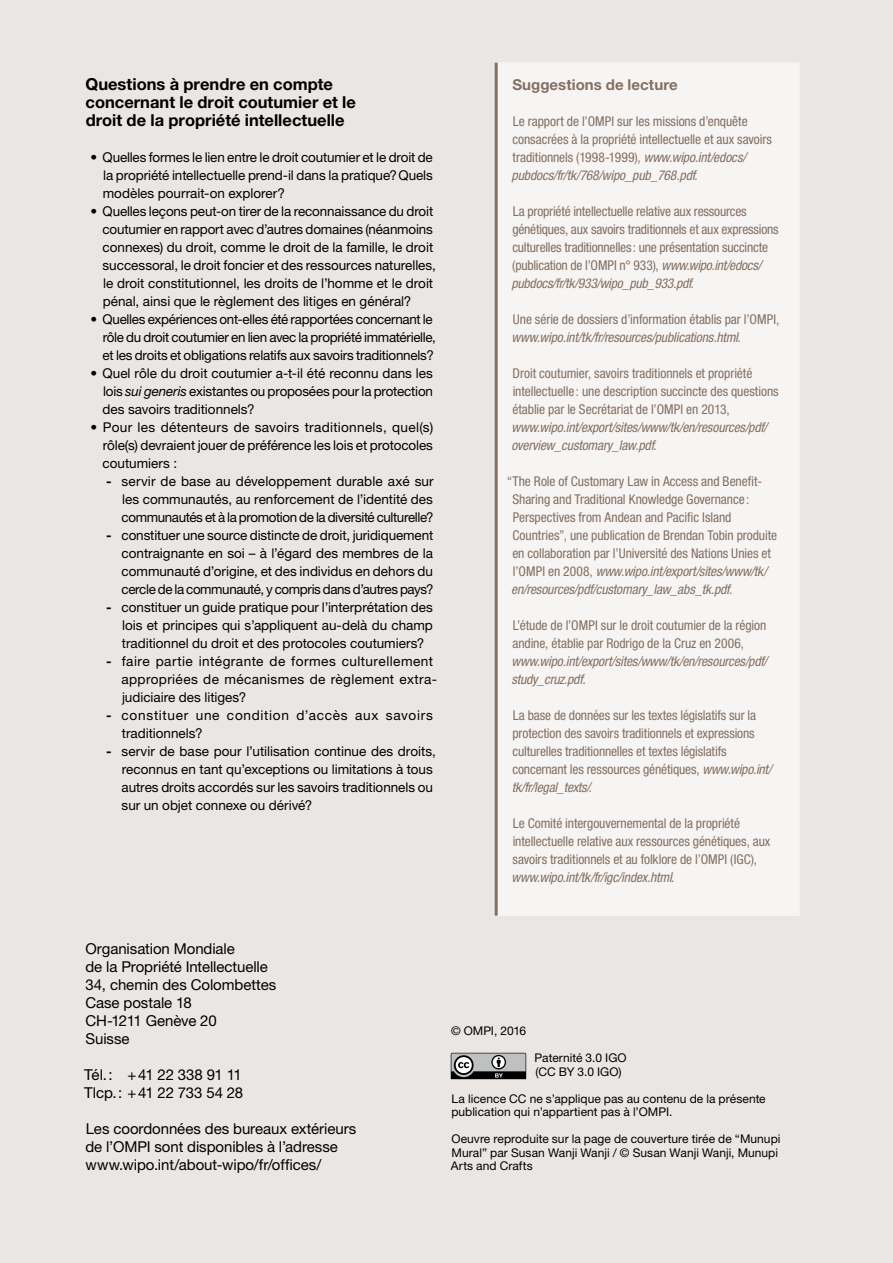
<style>
.page{position:relative;width:893px;height:1263px;background:#eae6e4}
.page>*{position:absolute;margin:0;border:0;box-sizing:border-box;transform-origin:0 0}
.TITRE3{font:700 16.5px/18px "Helvetica Neue LT Std";color:#000}
.adresse{font:15px/18px "Helvetica Neue LT Std";letter-spacing:-.005em;color:#000}
.BOX_titre{font:700 15px "Helvetica Neue LT Std";letter-spacing:.005em;color:#826f61}
.adresse-2{font:15px "Helvetica Neue LT Std";letter-spacing:-.025em;color:#000}
.t1{font:13.5px/18px "Helvetica Neue LT Std";letter-spacing:-.005em;color:#000;text-align:justify}
.BOX{font:condensed 13.5px/18px "Helvetica Neue LT Std";letter-spacing:-.01em;color:#826f61}
.t2{font:13.5px/18px "Helvetica Neue LT Std";letter-spacing:.025em;color:#000}
.BOX-2{font:italic condensed 13.5px/18px "Helvetica Neue LT Std";letter-spacing:-.01em;color:#826f61}
.t3{font:13.5px/18px "Helvetica Neue LT Std";letter-spacing:.05em;color:#000}
.t4{font:12px/13.5px "Helvetica Neue LT Std";letter-spacing:.005em;color:#000}
.s1{font-style:italic}
.s2{font-weight:700}
.s3{font-style:normal}
</style>
<div class="page">
<div style="left:497px;top:63px;width:302px;height:852px;background:#f7f5f4"></div>
<hr style="left:495px;top:63px;width:3px;height:852px;background:#826f61">
<svg style="left:451px;top:1053px;width:75px;height:26px;background:#7f8080"></svg>
<p class="TITRE3" style="left:85px;top:75px;width:272px">Questions à prendre en compte concernant le droit coutumier et le droit de la propriété intellectuelle</p>
<p class="t1" style="left:103px;top:148px;width:332px;text-indent:-12px">• Quelles formes le lien entre le droit coutumier et le droit de la propriété intellectuelle prend-il dans la pratique?Quels modèles pourrait-on explorer?</p>
<p class="t1" style="left:103px;top:202px;width:335px;text-align:left;text-indent:-12px">• Quelles leçons peut-on tirer de la reconnaissance du droit coutumier en rapport avec d’autres domaines (néanmoins connexes) du droit, comme le droit de la famille, le droit successoral, le droit foncier et des ressources naturelles, le droit constitutionnel, les droits de l’homme et le droit pénal, ainsi que le règlement des litiges en général?</p>
<p class="t1" style="left:103px;top:310px;width:335px;text-align:left;text-indent:-12px">• Quelles expériences ont-elles été rapportées concernant le rôle du droit coutumier en lien avec la propriété immatérielle, et les droits et obligations relatifs aux savoirs traditionnels?</p>
<p class="t1" style="left:103px;top:364px;width:332px;text-indent:-12px">• Quel rôle du droit coutumier a-t-il été reconnu dans les lois <span class="s1">sui generis</span> existantes ou proposées pour la protection des savoirs traditionnels?</p>
<p class="t1" style="left:103px;top:418px;width:332px;text-indent:-12px">• Pour les détenteurs de savoirs traditionnels, quel(s) rôle(s) devraient jouer de préférence les lois et protocoles coutumiers :</p>
<p class="t1" style="left:122px;top:472px;width:314px;text-indent:-15px"><span class="s2">-</span> servir de base au développement durable axé sur les communautés, au renforcement de l’identité des communautés et à la promotion de la diversité culturelle?</p>
<p class="t1" style="left:122px;top:526px;width:314px;text-indent:-15px"><span class="s2">-</span> constituer une source distincte de droit, juridiquement contraignante en soi – à l’égard des membres de la communauté d’origine, et des individus en dehors du cercle de la communauté, y compris dans d’autres pays?</p>
<p class="t1" style="left:122px;top:598px;width:313px;text-indent:-16px"><span class="s2">-</span> constituer un guide pratique pour l’interprétation des lois et principes qui s’appliquent au-delà du champ traditionnel du droit et des protocoles coutumiers?</p>
<p class="t2" style="left:122px;top:652px;width:317px;text-indent:-15px"><span class="s2">-</span> faire partie intégrante de formes culturellement appropriées de mécanismes de règlement extra&shy;judiciaire des litiges?</p>
<p class="t3" style="left:122px;top:706px;width:313px;text-indent:-16px"><span class="s2">-</span> constituer une condition d’accès aux savoirs traditionnels?</p>
<p class="t1" style="left:122px;top:742px;width:316px;text-align:left;text-indent:-15px"><span class="s2">-</span> servir de base pour l’utilisation continue des droits, reconnus en tant qu’exceptions ou limitations à tous autres droits accordés sur les savoirs traditionnels ou sur un objet connexe ou dérivé?</p>
<p class="BOX_titre" style="left:512px;top:75px;width:167px">Suggestions de lecture</p>
<p class="BOX" style="left:512px;top:112px;width:262px">Le rapport de l’OMPI sur les missions d’enquête consacrées à la propriété intellectuelle et aux savoirs traditionnels (1998-1999), <span class="s1">www.wipo.int/edocs/ pubdocs/fr/tk/768/wipo_pub_768.pdf</span>.</p>
<p class="BOX" style="left:512px;top:202px;width:269px">La propriété intellectuelle relative aux ressources génétiques, aux savoirs traditionnels et aux expressions culturelles traditionnelles: une présentation succincte (publication de l’OMPI n° 933), <span class="s1">www.wipo.int/edocs/ pubdocs/fr/tk/933/wipo_pub_933.pdf</span>.</p>
<p class="BOX" style="left:512px;top:310px;width:269px">Une série de dossiers d’information établis par l’OMPI, <span class="s1">www.wipo.int/tk/fr/resources/publications.html</span>.</p>
<p class="BOX" style="left:512px;top:364px;width:268px">Droit coutumier, savoirs traditionnels et propriété intellectuelle: une description succincte des questions établie par le Secrétariat de l’OMPI en 2013,</p>
<p class="BOX-2" style="left:511px;top:419px;width:257px">www.wipo.int/export/sites/www/tk/en/resources/pdf/ overview_customary_law.pdf<span class="s3">.</span></p>
<p class="BOX" style="left:511px;top:472px;width:267px;text-indent:-4px">“The Role of Customary Law in Access and Benefit-Sharing and Traditional Knowledge Governance:<br>Perspectives from Andean and Pacific Island Countries”, une publication de Brendan Tobin produite en collaboration par l’Université des Nations Unies et l’OMPI en 2008, <span class="s1">www.wipo.int/export/sites/www/tk/ en/resources/pdf/customary_law_abs_tk.pdf</span>.</p>
<p class="BOX" style="left:511px;top:616px;width:257px">L’étude de l’OMPI sur le droit coutumier de la région andine, établie par Rodrigo de la Cruz en 2006, <span class="s1">www.wipo.int/export/sites/www/tk/en/resources/pdf/ study_cruz.pdf.</span></p>
<p class="BOX" style="left:512px;top:706px;width:262px">La base de données sur les textes législatifs sur la protection des savoirs traditionnels et expressions culturelles traditionnelles et textes législatifs concernant les ressources génétiques, <span class="s1">www.wipo.int/ tk/fr/legal_texts/</span>.</p>
<p class="BOX" style="left:512px;top:814px;width:260px">Le Comité intergouvernemental de la propriété intellectuelle relative aux ressources génétiques, aux savoirs traditionnels et au folklore de l’OMPI (IGC), <span class="s1">www.wipo.int/tk/fr/igc/index.html</span>.</p>
<p class="adresse" style="left:85px;top:939px;width:151px">Organisation Mondiale</p>
<p class="adresse" style="left:85px;top:957px;width:184px">de la Propriété Intellectuelle</p>
<p class="adresse" style="left:86px;top:975px;width:192px">34, chemin des Colombettes</p>
<p class="adresse" style="left:85px;top:993px;width:108px">Case postale 18</p>
<p class="adresse" style="left:85px;top:1011px;width:133px">CH-1211 Genève 20</p>
<p class="adresse" style="left:85px;top:1029px;width:46px">Suisse</p>
<p class="adresse-2" style="left:84px;top:1066px;width:159px">Tél.: +41 22 338 91 11</p>
<p class="adresse" style="left:84px;top:1083px;width:161px">Tlcp.: +41 22 733 54 28</p>
<p class="adresse" style="left:85px;top:1119px;width:272px">Les coordonnées des bureaux extérieurs de l’OMPI sont disponibles à l’adresse</p>
<p class="adresse" style="left:86px;top:1155px;width:237px">www.wipo.int/about-wipo/fr/offices/</p>
<p class="t4" style="left:451px;top:1024px;width:77px">© OMPI, 2016</p>
<p class="t4" style="left:535px;top:1051px;width:94px">Paternité 3.0 IGO</p>
<p class="t4" style="left:535px;top:1064px;width:88px">(CC BY 3.0 IGO)</p>
<p class="t4" style="left:451px;top:1091px;width:316px">La licence CC ne s’applique pas au contenu de la présente publication qui n’appartient pas à l’OMPI.</p>
<p class="t4" style="left:451px;top:1132px;width:331px">Oeuvre reproduite sur la page de couverture tirée de “Munupi<br>Mural” par Susan Wanji Wanji / © Susan Wanji Wanji, Munupi<br>Arts and Crafts</p>
</div>
